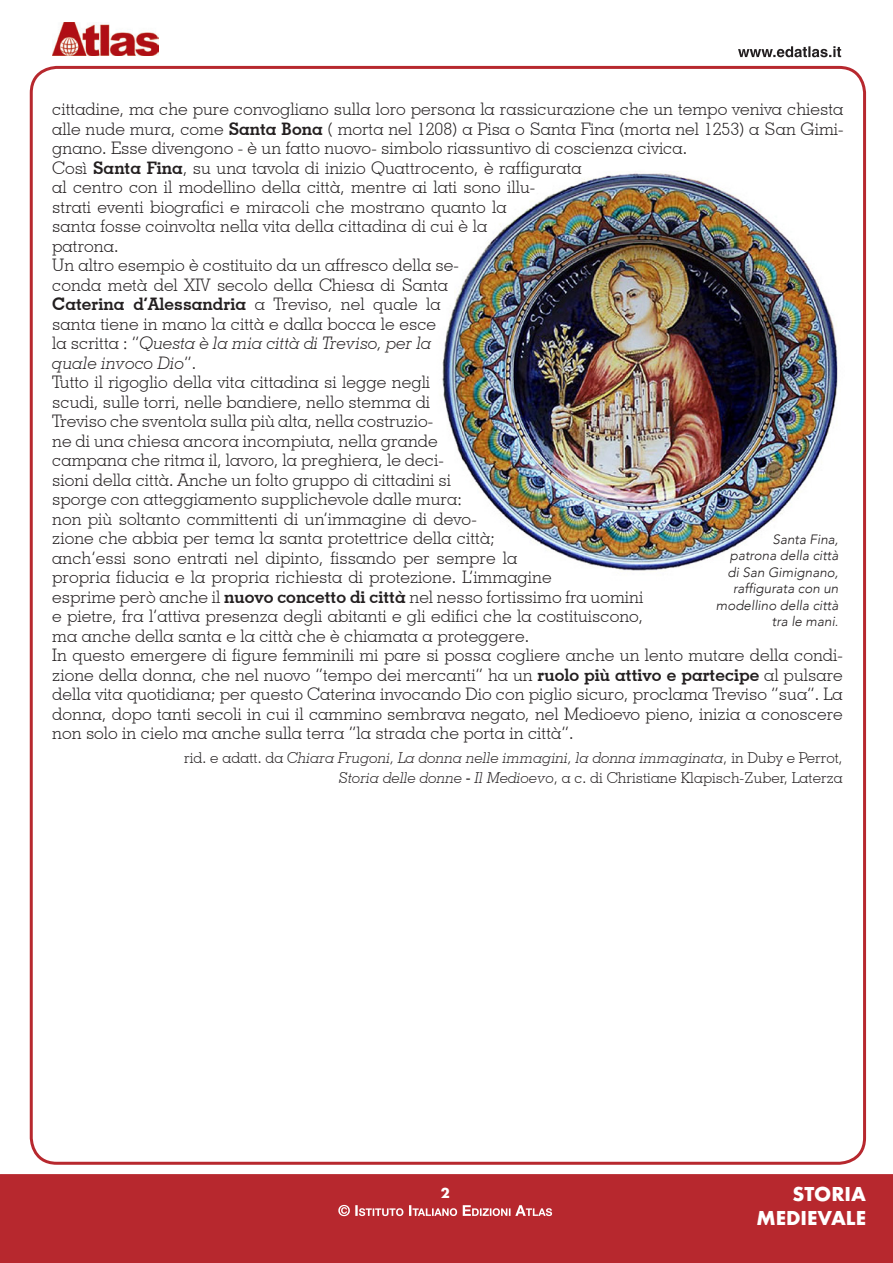
<style>
.page{position:relative;width:893px;height:1263px;background:#fff}
.page>*{position:absolute;margin:0;border:0;box-sizing:border-box;transform-origin:0 0}
.t1{font:700 21px/24px "Futura T";color:#fff;text-align:right}
.t2{font:300 17.25px/19.5px "Geometric Slab 703 BT";color:#231f20}
.t3{font:italic 300 15px/19.5px "Geometric Slab 703 BT";color:#231f20;text-align:right}
.t4{font:700 15px "Futura T";color:#fff}
.t5{font:italic 300 13.5px/16.5px "Avenir";color:#231f20;text-align:right}
.s1{font-weight:700}
.s2{font-style:italic}
.s3{font-style:normal}
</style>
<div class="page">
<div style="left:0;top:1174px;width:893px;height:89px;background:#b7282e;border:2px solid #b7282e"></div>
<svg style="left:338px;top:1205px;width:214px;height:11px"></svg>
<svg style="left:738px;top:46px;width:103px;height:11px"></svg>
<img style="left:52px;top:22px;width:106px;height:34px">
<img style="left:442px;top:171px;width:396px;height:400px">
<p class="t2" style="left:52px;top:99px;width:793px">cittadine, ma che pure convogliano sulla loro persona la rassicurazione che un tempo veniva chiesta alle nude mura, come <span class="s1">Santa Bona</span> ( morta nel 1208) a Pisa o Santa Fina (morta nel 1253) a San Gimi&shy;gnano. Esse divengono - è un fatto nuovo- simbolo riassuntivo di coscienza civica.<br>Così <span class="s1">Santa Fina</span>, su una tavola di inizio Quattrocento, è raffigurata<br>al centro con il modellino della città, mentre ai lati sono illu-<br>strati eventi biografici e miracoli che mostrano quanto la<br>santa fosse coinvolta nella vita della cittadina di cui è la<br>patrona.<br>Un altro esempio è costituito da un affresco della se-<br>conda metà del XIV secolo della Chiesa di Santa<br><span class="s1">Caterina d’Alessandria</span> a Treviso, nel quale la<br>santa tiene in mano la città e dalla bocca le esce<br>la scritta : “<span class="s2">Questa è la mia città di Treviso, per la<br>quale invoco Dio</span>”.<br>Tutto il rigoglio della vita cittadina si legge negli<br>scudi, sulle torri, nelle bandiere, nello stemma di<br>Treviso che sventola sulla più alta, nella costruzio-<br>ne di una chiesa ancora incompiuta, nella grande<br>campana che ritma il, lavoro, la preghiera, le deci-<br>sioni della città. Anche un folto gruppo di cittadini si<br>sporge con atteggiamento supplichevole dalle mura:<br>non più soltanto committenti di un’immagine di devo-<br>zione che abbia per tema la santa protettrice della città;<br>anch’essi sono entrati nel dipinto, fissando per sempre la<br>propria fiducia e la propria richiesta di protezione. L’immagine<br>esprime però anche il <span class="s1">nuovo concetto di città</span> nel nesso fortissimo fra uomini<br>e pietre, fra l’attiva presenza degli abitanti e gli edifici che la costituiscono,<br>ma anche della santa e la città che è chiamata a proteggere.<br>In questo emergere di figure femminili mi pare si possa cogliere anche un lento mutare della condi&shy;zione della donna, che nel nuovo “tempo dei mercanti” ha un <span class="s1">ruolo più attivo e partecipe</span> al pulsare della vita quotidiana; per questo Caterina invocando Dio con piglio sicuro, proclama Treviso “sua”. La donna, dopo tanti secoli in cui il cammino sembrava negato, nel Medioevo pieno, inizia a conoscere non solo in cielo ma anche sulla terra “la strada che porta in città”.</p>
<p class="t3" style="left:184px;top:748px;width:660px"><span class="s3">rid. e adatt. da</span> Chiara Frugoni, La donna nelle immagini, la donna immaginata<span class="s3">, in Duby e Perrot,<br></span>Storia delle donne - Il Medioevo<span class="s3">, a c. di Christiane Klapisch-Zuber, Laterza</span></p>
<p class="t5" style="left:716px;top:531px;width:124px">Santa Fina,<br>patrona della città di San Gimignano, raffigurata con un modellino della città tra le mani.</p>
<p class="t4" style="left:441px;top:1184px;width:10px">2</p>
<p class="t1" style="left:756px;top:1182px;width:111px">STORIA<br>MEDIEVALE</p>
</div>
